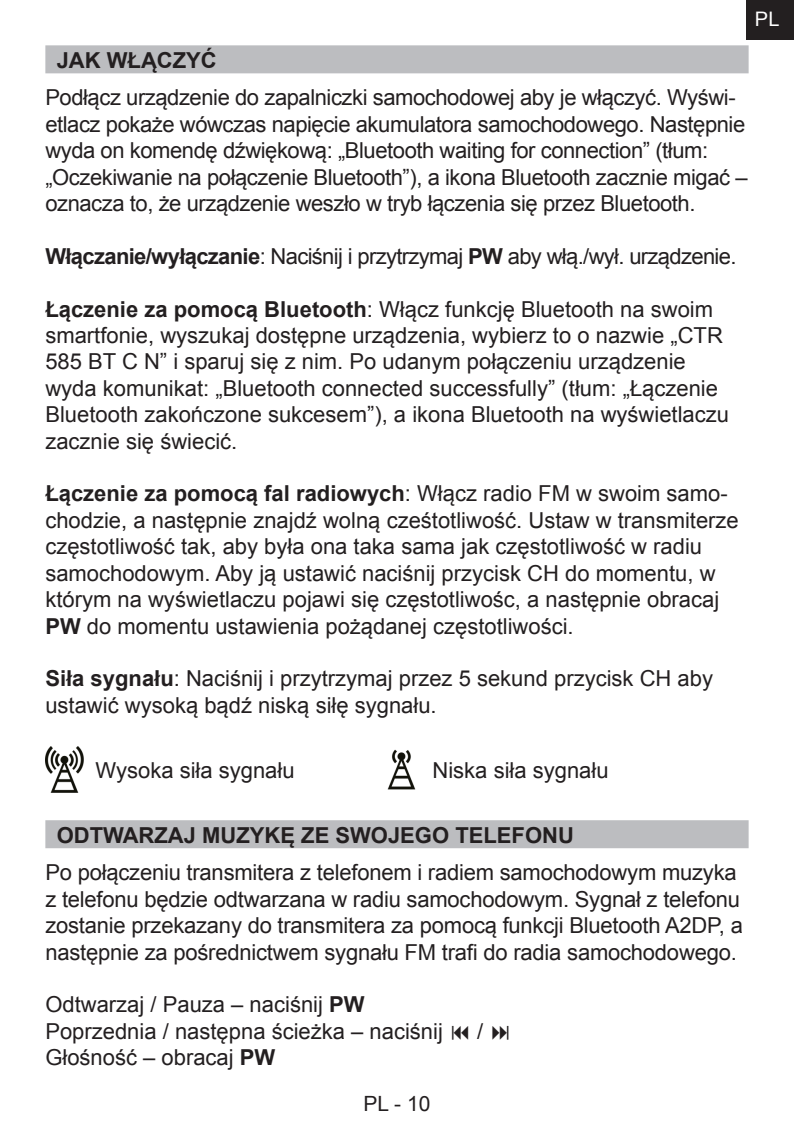
<style>
.page{position:relative;width:794px;height:1134px;background:#fff}
.page>*{position:absolute;margin:0;border:0;box-sizing:border-box;transform-origin:0 0}
._3_Text{font:22px/26.4px "Arial";color:#231f20}
._3_Text-2{font:22px/26.4px "Arial";letter-spacing:-.02em;color:#231f20}
._3_Text-3{font:22px "Arial";letter-spacing:-.03em;color:#231f20}
.TOC_Title_GREY{font:700 22px "Arial";color:#231f20}
.t1{font:20.8px "Arial";color:#231f20}
.t2{font:20px "Arial";color:#fff}
.s1{font-weight:700}
</style>
<div class="page">
<div style="left:746px;top:0;width:48px;height:39px;background:#231f20"></div>
<div style="left:45px;top:45px;width:703px;height:28px;background:#bcbdc0"></div>
<div style="left:45px;top:820px;width:703px;height:28px;background:#bcbdc0"></div>
<img style="left:45px;top:746px;width:38px;height:46px">
<img style="left:387px;top:749px;width:29px;height:40px">
<p class="TOC_Title_GREY" style="left:57px;top:45px;width:162px">JAK WŁĄCZYĆ</p>
<p class="_3_Text-2" style="left:45px;top:85px;width:703px">Podłącz urządzenie do zapalniczki samochodowej aby je włączyć. Wyświ&shy;etlacz pokaże wówczas napięcie akumulatora samochodowego. Następnie wyda on komendę dźwiękową: „Bluetooth waiting for connection” (tłum: „Oczekiwanie na połączenie Bluetooth”), a ikona Bluetooth zacznie migać – oznacza to, że urządzenie weszło w tryb łączenia się przez Bluetooth.</p>
<p class="_3_Text-3" style="left:45px;top:242px;width:692px"><span class="s1">Włączanie/wyłączanie</span>: Naciśnij i przytrzymaj <span class="s1">PW</span> aby włą./wył. urządzenie.</p>
<p class="_3_Text" style="left:45px;top:296px;width:685px"><span class="s1">Łączenie za pomocą Bluetooth</span>: Włącz funkcję Bluetooth na swoim smartfonie, wyszukaj dostępne urządzenia, wybierz to o nazwie „CTR 585 BT C N” i sparuj się z nim. Po udanym połączeniu urządzenie wyda komunikat: „Bluetooth connected successfully” (tłum: „Łączenie Bluetooth zakończone sukcesem”), a ikona Bluetooth na wyświetlaczu zacznie się świecić.</p>
<p class="_3_Text" style="left:45px;top:481px;width:695px"><span class="s1">Łączenie za pomocą fal radiowych</span>: Włącz radio FM w swoim samo&shy;chodzie, a następnie znajdź wolną cześtotliwość. Ustaw w transmiterze częstotliwość tak, aby była ona taka sama jak częstotliwość w radiu samochodowym. Aby ją ustawić naciśnij przycisk CH do momentu, w którym na wyświetlaczu pojawi się częstotliwośc, a następnie obracaj <span class="s1">PW</span> do momentu ustawienia pożądanej częstotliwości.</p>
<p class="_3_Text" style="left:45px;top:666px;width:669px"><span class="s1">Siła sygnału</span>: Naciśnij i przytrzymaj przez 5 sekund przycisk CH aby ustawić wysoką bądź niską siłę sygnału.</p>
<p class="t2" style="left:755px;top:6px;width:26px">PL</p>
<p class="_3_Text" style="left:95px;top:758px;width:201px">Wysoka siła sygnału</p>
<p class="_3_Text" style="left:432px;top:758px;width:178px">Niska siła sygnału</p>
<p class="TOC_Title_GREY" style="left:57px;top:820px;width:519px">ODTWARZAJ MUZYKĘ ZE SWOJEGO TELEFONU</p>
<p class="_3_Text" style="left:45px;top:860px;width:699px">Po połączeniu transmitera z telefonem i radiem samochodowym muzyka z telefonu będzie odtwarzana w radiu samochodowym. Sygnał z telefonu zostanie przekazany do transmitera za pomocą funkcji Bluetooth A2DP, a następnie za pośrednictwem sygnału FM trafi do radia samochodowego.</p>
<p class="_3_Text" style="left:45px;top:992px;width:321px">Odtwarzaj / Pauza – naciśnij <span class="s1">PW</span></p>
<p class="_3_Text" style="left:45px;top:1018px;width:399px">Poprzednia / następna ścieżka – naciśnij</p>
<p class="_3_Text" style="left:477px;top:1018px;width:8px">/</p>
<p class="_3_Text" style="left:45px;top:1044px;width:231px">Głośność – obracaj <span class="s1">PW</span></p>
<p class="t1" style="left:363px;top:1090px;width:68px">PL - 10</p>
</div>
